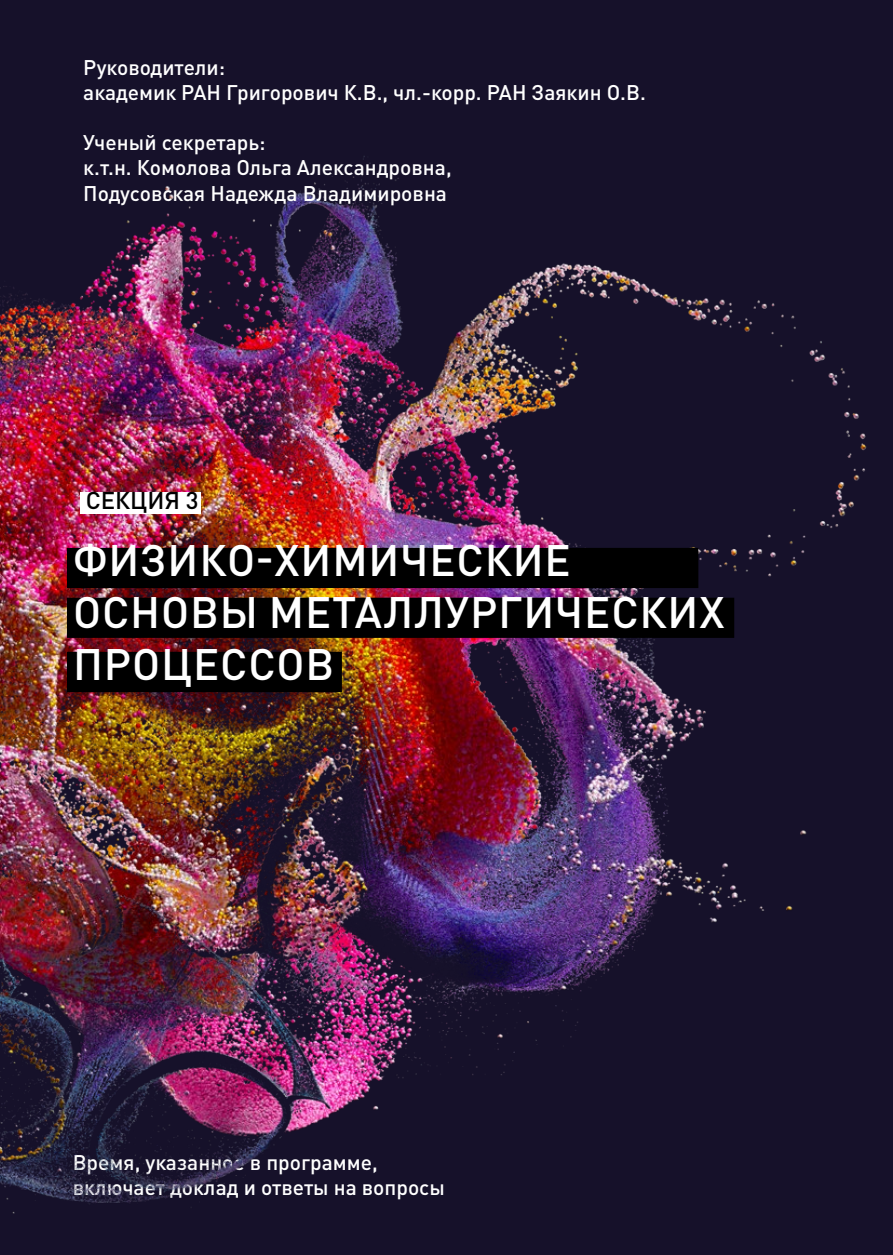
<style>
.page{position:relative;width:893px;height:1255px;background:#fff}
.page>*{position:absolute;margin:0;border:0;box-sizing:border-box;transform-origin:0 0}
.t1{font:500 43.5px/52.2px "DIN Pro";letter-spacing:.02em;color:#fff}
.t2{font:500 24px "DIN Pro";color:#000}
.t3{font:500 21px/25.2px "DIN Pro";color:#fff}
</style>
<div class="page">
<div style="left:0;top:0;width:893px;height:1254px;background:#16112a"></div>
<img style="left:0;top:156px;width:867px;height:1057px">
<div style="left:68px;top:548px;width:630px;height:39px;background:#000"></div>
<div style="left:67px;top:548px;width:631px;height:40px;border:2px solid #000"></div>
<div style="left:68px;top:598px;width:665px;height:39px;background:#000"></div>
<div style="left:67px;top:597px;width:667px;height:41px;border:2px solid #000"></div>
<div style="left:68px;top:652px;width:273px;height:39px;background:#000"></div>
<div style="left:67px;top:651px;width:275px;height:41px;border:2px solid #000"></div>
<div style="left:80px;top:492px;width:121px;height:21px;background:#fff"></div>
<p class="t3" style="left:83px;top:52px;width:564px">Руководители:<br>академик РАН Григорович К.В., чл.-корр. РАН Заякин О.В.</p>
<p class="t3" style="left:83px;top:128px;width:370px">Ученый секретарь:<br>к.т.н. Комолова Ольга Александровна,<br>Подусовская Надежда Владимировна</p>
<p class="t2" style="left:86px;top:480px;width:114px">СЕКЦИЯ 3</p>
<h1 class="t1" style="left:73px;top:529px;width:653px">ФИЗИКО-ХИМИЧЕСКИЕ<br>ОСНОВЫ МЕТАЛЛУРГИЧЕСКИХ<br>ПРОЦЕССОВ</h1>
<p class="t3" style="left:73px;top:1147px;width:374px">Время, указанное в программе, включает доклад и ответы на вопросы</p>
</div>
